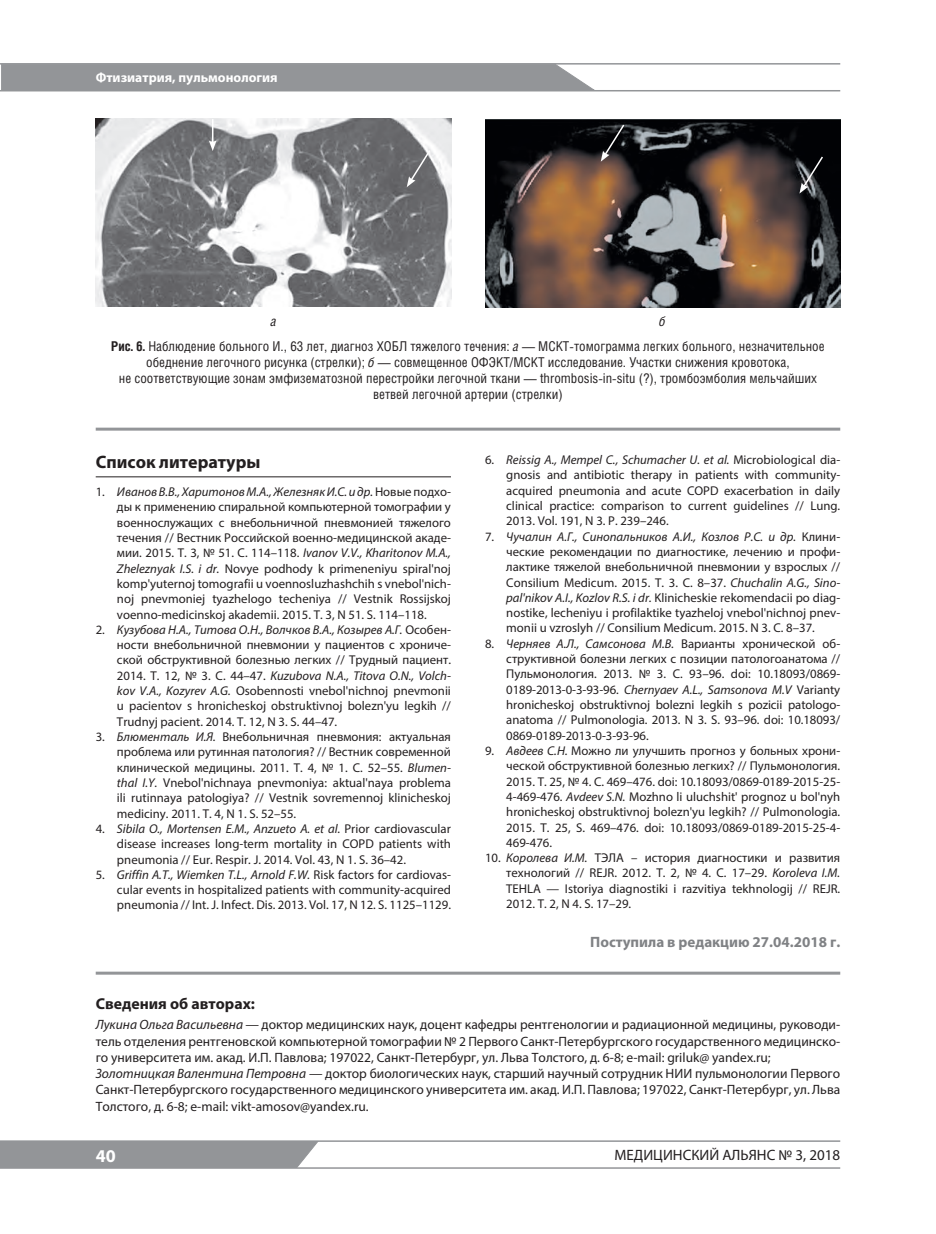
<style>
.page{position:relative;width:936px;height:1234px;background:#fff}
.page>*{position:absolute;margin:0;border:0;box-sizing:border-box;transform-origin:0 0}
.t1{font:700 18px "Myriad Pro";color:#231f20}
.t2{font:700 18px "Myriad Pro";color:#fff}
.t3{font:700 15.75px "Myriad Pro";color:#231f20}
.t4{font:700 15px "Myriad Pro";color:#808285}
.t5{font:15px "Myriad Pro";color:#231f20}
.t6{font:13.5px/16.2px "Myriad Pro";color:#231f20}
.t7{font:13.5px/16.2px "Helios Cond";color:#231f20;text-align:center}
.t8{font:700 13.5px "Myriad Pro";color:#fff}
.t9{font:italic 13.5px "Helios Cond";color:#231f20}
.t10{font:12.75px/15.3px "Myriad Pro";color:#231f20;text-align:justify}
.s1{font-weight:700}
.s2{font-style:italic}
</style>
<div class="page">
<div style="left:0;top:1141px;width:319px;height:25px;background:#939598"></div>
<hr style="left:0;top:1140px;width:840px;height:1px;background:#939598">
<hr style="left:0;top:63px;width:840px;height:2px;background:#939598">
<hr style="left:0;top:90px;width:840px;height:1px;background:#939598">
<div style="left:0;top:64px;width:597px;height:26px;background:#939598"></div>
<hr style="left:0;top:1166px;width:840px;height:2px;background:#939598">
<hr style="left:96px;top:476px;width:355px;height:1px;background:#231f20">
<hr style="left:96px;top:427px;width:744px;height:3px;background:#939598">
<hr style="left:96px;top:971px;width:744px;height:3px;background:#939598">
<img style="left:96px;top:119px;width:355px;height:188px">
<img style="left:485px;top:119px;width:355px;height:188px">
<svg style="left:209px;top:119px;width:7px;height:32px"></svg>
<svg style="left:406px;top:148px;width:26px;height:39px"></svg>
<svg style="left:600px;top:123px;width:25px;height:39px"></svg>
<svg style="left:799px;top:155px;width:25px;height:38px"></svg>
<p class="t8" style="left:96px;top:72px;width:183px">Фтизиатрия, пульмонология</p>
<p class="t9" style="left:270px;top:315px;width:7px">а</p>
<p class="t9" style="left:659px;top:315px;width:8px">б</p>
<p class="t7" style="left:111px;top:339px;width:715px"><span class="s1">Рис. 6.</span> Наблюдение больного И., 63 лет, диагноз ХОБЛ тяжелого течения: <span class="s2">а</span> — МСКТ-томограмма легких больного, незначительное обеднение легочного рисунка (стрелки); <span class="s2">б —</span> совмещенное ОФЭКТ/МСКТ исследование. Участки снижения кровотока,<br>не соответствующие зонам эмфизематозной перестройки легочной ткани — thrombosis-in-situ (?), тромбоэмболия мельчайших ветвей легочной артерии (стрелки)</p>
<h1 class="t1" style="left:96px;top:455px;width:166px">Список литературы</h1>
<p class="t10" style="left:117px;top:485px;width:335px;text-indent:-21px">1. <span class="s2">Иванов В.В., Харитонов М.А., Железняк И.С. и др.</span> Новые подхо&shy;ды к применению спиральной компьютерной томографии у военнослужащих с внебольничной пневмонией тяжелого течения // Вестник Российской военно-медицинской акаде&shy;мии. 2015. Т. 3, № 51. С. 114–118. <span class="s2">Ivanov V.V., Kha ritonov M.A., Zheleznyak I.S. i dr.</span> Novye podhody k primeneniyu spiral'noj komp'yuternoj tomografii u voennosluzhashchih s vnebol'nich&shy;noj pnevmoniej tyazhelogo techeniya // Vestnik Rossijskoj voenno-medicinskoj akademii. 2015. Т. 3, N 51. S. 114–118.</p>
<p class="t10" style="left:117px;top:623px;width:335px;text-indent:-21px">2. <span class="s2">Кузубова Н.А., Титова О.Н., Волчков В.А., Козырев А.Г.</span> Особен&shy;ности внебольничной пневмонии у пациентов с хрониче&shy;ской обструктивной болезнью легких // Трудный пациент.<br>2014. Т. 12, № 3. С. 44–47. <span class="s2">Kuzubova N.A., Titova O.N., Volch&shy;kov V.A., Kozyrev A.G.</span> Osobennosti vnebol'nichnoj pnevmonii u pacientov s hronicheskoj obstruktivnoj bolezn'yu legkih // Trudnyj pacient. 2014. Т. 12, N 3. S. 44–47.</p>
<p class="t10" style="left:117px;top:730px;width:335px;text-indent:-21px">3. <span class="s2">Блюменталь И.Я.</span> Внебольничная пневмония: актуальная проблема или рутинная патология? // Вестник современной клинической медицины. 2011. Т. 4, № 1. С. 52–55. <span class="s2">Blumen&shy;thal I.Y.</span> Vnebol'nichnaya pnevmoniya: aktual'naya problema ili rutinnaya patologiya? // Vestnik sovremennoj klinicheskoj mediciny. 2011. Т. 4, N 1. S. 52–55.</p>
<p class="t10" style="left:117px;top:822px;width:335px;text-indent:-21px">4. <span class="s2">Sibila O., Mortensen E.M., Anzueto A. et al.</span> Prior cardiovascular disease increases long-term mortality in COPD patients with pneumonia // Eur. Respir. J. 2014. Vol. 43, N 1. S. 36–42.</p>
<p class="t10" style="left:117px;top:868px;width:335px;text-indent:-21px">5. <span class="s2">Griffin A.T., Wiemken T.L., Arnold F.W.</span> Risk factors for cardiovas&shy;cular events in hospitalized patients with community-acquired pneumonia // Int. J. Infect. Dis. 2013. Vol. 17, N 12. S. 1125–1129.</p>
<p class="t10" style="left:506px;top:453px;width:335px;text-indent:-21px">6. <span class="s2">Reissig A., Mempel C., Schumacher U. et al.</span> Microbiological dia&shy;gnosis and antibiotic therapy in patients with community&shy;acquired pneumonia and acute COPD exacerbation in daily clinical practice: comparison to current guidelines // Lung.<br>2013. Vol. 191, N 3. Р. 239–246.</p>
<p class="t10" style="left:506px;top:530px;width:335px;text-indent:-21px">7. <span class="s2">Чучалин А.Г., Синопальников А.И., Козлов Р.С. и др.</span> Клини&shy;ческие рекомендации по диагностике, лечению и профи&shy;лактике тяжелой внебольничной пневмонии у взрослых // Consilium Medicum. 2015. Т. 3. С. 8–37. <span class="s2">Chuchalin A.G., Sino&shy;pal'nikov A.I., Kozlov R.S. i dr.</span> Klinicheskie rekomendacii po diag&shy;nostike, lecheniyu i profilaktike tyazheloj vnebol'nichnoj pnev&shy;monii u vzroslyh // Consilium Medicum. 2015. N 3. С. 8–37.</p>
<p class="t10" style="left:506px;top:637px;width:335px;text-indent:-21px">8. <span class="s2">Черняев А.Л., Самсонова М.В.</span> Варианты хронической об&shy;структивной болезни легких с позиции патологоанатома // Пульмонология. 2013. № 3. С. 93–96. doi: 10.18093/0869- 0189-2013-0-3-93-96. <span class="s2">Chernyaev A.L., Samsonova M.V</span> Varianty hroni cheskoj obstruktivnoj bolezni legkih s pozicii pa to logo&shy;anato ma // Pulmonologia. 2013. N 3. S. 93–96. doi: 10.18093/ 0869-0189-2013-0-3-93-96.</p>
<p class="t10" style="left:506px;top:744px;width:335px;text-indent:-21px">9. <span class="s2">Авдеев С.Н.</span> Можно ли улучшить прогноз у больных хрони&shy;ческой обструктивной болезнью легких? // Пульмонология.<br>2015. Т. 25, № 4. С. 469–476. doi: 10.18093/0869-0189-2015-25- 4-469-476. <span class="s2">Avdeev S.N.</span> Mozhno li uluchshit' prognoz u bol'nyh hronicheskoj obstruktivnoj bolezn'yu legkih? // Pulmonologia.<br>2015. Т. 25, S. 469–476. doi: 10.18093/0869-0189-2015-25-4- 469-476.</p>
<p class="t10" style="left:506px;top:851px;width:335px;text-indent:-21px">10. <span class="s2">Королева И.М.</span> ТЭЛА – история диагностики и развития технологий // REJR. 2012. Т. 2, № 4. С. 17–29. <span class="s2">Koroleva I.M.<br></span>TEHLA — Istoriya diagnostiki i razvitiya tekhnologij // REJR.<br>2012. Т. 2, N 4. S. 17–29.</p>
<p class="t4" style="left:590px;top:936px;width:251px">Поступила в редакцию 27.04.2018 г.</p>
<p class="t3" style="left:96px;top:997px;width:161px">Сведения об авторах:</p>
<p class="t6" style="left:96px;top:1017px;width:746px"><span class="s2">Лукина Ольга Васильевна —</span> доктор медицинских наук, доцент кафедры рентгенологии и радиационной медицины, руководи&shy;тель отделения рентгеновской компьютерной томографии № 2 Первого Санкт-Петербургского государственного медицинско&shy;го университета им. акад. И.П. Павлова; 197022, Санкт-Петербург, ул. Льва Толстого, д. 6-8; е-mail: griluk@ yandex.ru; <span class="s2">Золотницкая Валентина Петровна</span> — доктор биологических наук, старший научный сотрудник НИИ пульмонологии Первого Санкт-Петербургского государственного медицинского университета им. акад. И.П. Павлова; 197022, Санкт-Петербург, ул. Льва Толстого, д. 6-8; е-mail: vikt-amosov@yandex.ru.</p>
<h1 class="t2" style="left:96px;top:1148px;width:21px">40</h1>
<p class="t5" style="left:614px;top:1149px;width:227px">МЕДИЦИНСКИЙ АЛЬЯНС № 3, 2018</p>
</div>
